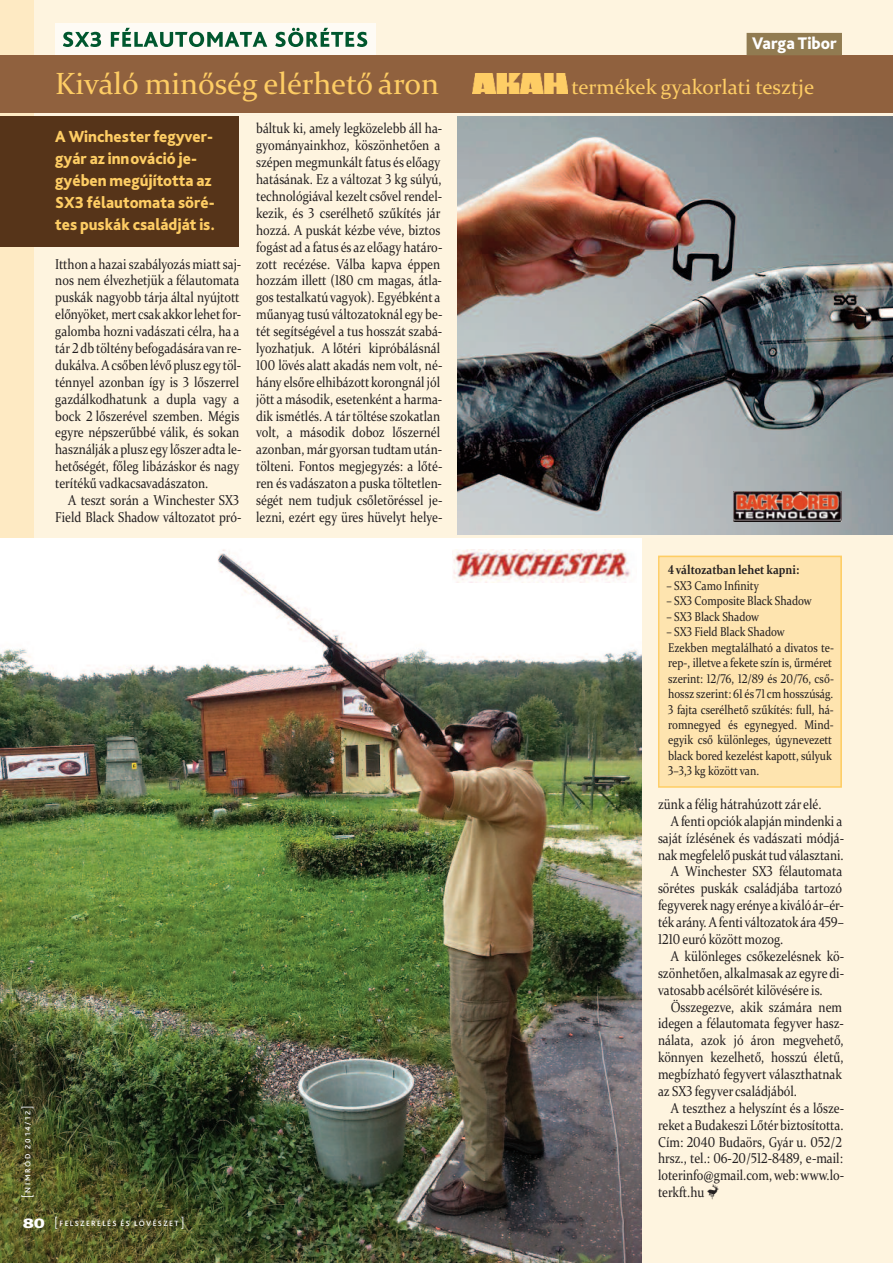
<style>
.page{position:relative;width:893px;height:1263px;background:#fef4df}
.page>*{position:absolute;margin:0;border:0;box-sizing:border-box;transform-origin:0 0}
.t1{font:30.9px "Constantia";color:#fecd64}
.t2{font:21px "Constantia";color:#fecd64}
.t3{font:800 17.55px "Bliss Pro";color:#fff;scale:.95 1}
.t4{font:800 16.8px/22px "Bliss Pro";color:#fecd64;scale:.95 1}
.t5{font:14.4px/17px "Constantia";color:#231f20;scale:.85 1}
.t6{font:12.75px/15.5px "Constantia";color:#231f20;scale:.85 1}
.t7{font:700 12.75px "Constantia";color:#231f20;scale:.85 1}
.t8{font:500 7.95px "Bliss Pro";letter-spacing:.165em;color:#fff}
.t9{font:500 7.95px "Bliss Pro";letter-spacing:.215em;color:#fff}
.s1{font-weight:300;font-size:12px}
.s2{font-weight:800;font-size:14.4px}
.s3{font-family:"Nimrod";font-size:19.2px}
</style>
<div class="page">
<div style="left:0;top:0;width:34px;height:1263px;background:#feeac3"></div>
<div style="left:0;top:55px;width:893px;height:57px;background:#90613e"></div>
<div style="left:747px;top:33px;width:95px;height:22px;background:#917b51"></div>
<img style="left:472px;top:73px;width:96px;height:21px">
<div style="left:0;top:117px;width:239px;height:130px;background:#563419"></div>
<div style="left:55px;top:23px;width:321px;height:32px;background:#fefbf5"></div>
<svg style="left:63px;top:28px;width:255px;height:19px"></svg>
<img style="left:0;top:539px;width:641px;height:724px">
<img style="left:457px;top:117px;width:436px;height:417px">
<div style="left:660px;top:557px;width:180px;height:229px;background:#fee4af"></div>
<div style="left:658px;top:556px;width:184px;height:232px;border:2px solid #fecd64"></div>
<img style="left:734px;top:491px;width:108px;height:31px">
<img style="left:452px;top:549px;width:184px;height:33px">
<p class="t3" style="left:752px;top:35px;width:91px">Varga Tibor</p>
<p class="t1" style="left:55px;top:65px;width:385px">Kiváló minőség elérhető áron</p>
<p class="t2" style="left:571px;top:74px;width:244px">termékek gyakorlati tesztje</p>
<p class="t4" style="left:55px;top:126px;width:170px">A Winchester fegyver&shy;gyár az innováció je&shy;gyében megújította az<br>SX3 félautomata söré&shy;tes puskák családját is.</p>
<p class="t5" style="left:55px;top:255px;width:220px">Itthon a hazai szabályozás miatt saj-</p>
<p class="t5" style="left:55px;top:272px;width:218px">nos nem élvezhetjük a félautomata</p>
<p class="t5" style="left:55px;top:289px;width:218px">puskák nagyobb tárja által nyújtott</p>
<p class="t5" style="left:55px;top:306px;width:220px">előnyöket, mert csak akkorlehet for-</p>
<p class="t5" style="left:55px;top:323px;width:218px">galomba hozni vadászati célra, ha a</p>
<p class="t5" style="left:55px;top:339px;width:221px">tár 2 db töltény befogadására van re-</p>
<p class="t5" style="left:55px;top:356px;width:220px">dukálva. Acsőben lévő plusz egy töl-</p>
<p class="t5" style="left:55px;top:373px;width:218px">ténnyel azonban így is 3 lőszerrel</p>
<p class="t5" style="left:55px;top:390px;width:218px">gazdálkodhatunk a dupla vagy a</p>
<p class="t5" style="left:55px;top:407px;width:218px">bock 2 lőszerével szemben. Mégis</p>
<p class="t5" style="left:55px;top:424px;width:218px">egyre népszerűbbé válik, és sokan</p>
<p class="t5" style="left:55px;top:441px;width:221px">használják a plusz egy lőszer adta le-</p>
<p class="t5" style="left:55px;top:458px;width:218px">hetőségét, főleg libázáskor és nagy</p>
<p class="t5" style="left:55px;top:475px;width:182px">terítékű vadkacsavadászaton.</p>
<p class="t5" style="left:68px;top:491px;width:203px">A teszt során a Winchester SX3</p>
<p class="t5" style="left:55px;top:508px;width:221px">Field Black Shadow változatot pró-</p>
<p class="t5" style="left:256px;top:120px;width:221px">báltuk ki, amely legközelebb áll ha&shy;gyományainkhoz, köszönhetően a szépen megmunkált fatus és előagy hatásának. Ez a változat 3 kg súlyú, technológiával kezelt csővel rendel&shy;kezik, és 3 cserélhető szűkítés jár hozzá. A puskát kézbe véve, biztos fogást ad a fatus és az előagy határo&shy;zott recézése. Válba kapva éppen hozzám illett (180 cm magas, átla&shy;gos testalkatú vagyok). Egyébként a műanyag tusú változatoknál egy be&shy;tét segítségével a tus hosszát szabá&shy;lyozhatjuk. A lőtéri kipróbálásnál 100 lövés alatt akadás nem volt, né&shy;hány elsőre elhibázott korongnál jól jött a második, esetenként a harma&shy;dik ismétlés. A tár töltése szokatlan volt, a második doboz lőszernél azonban, már gyorsan tudtam után&shy;tölteni. Fontos megjegyzés: a lőté&shy;ren és vadászaton a puska töltetlen&shy;ségét nem tudjuk csőletöréssel je&shy;lezni, ezért egy üres hüvelyt helye-</p>
<p class="t9" style="left:24px;top:1198px;width:94px;rotate:-90deg"><span class="s1">[</span>NIMRÓD 2014/12<span class="s1">]</span></p>
<p class="t8" style="left:22px;top:1219px;width:163px"><span class="s2">80</span> <span class="s1">[</span>FELSZERELÉS ÉS LÖVÉSZET <span class="s1">]</span></p>
<p class="t7" style="left:668px;top:563px;width:156px">4 változatban lehet kapni:</p>
<p class="t6" style="left:666px;top:578px;width:110px">– SX3 Camo Infinity</p>
<p class="t6" style="left:666px;top:593px;width:172px">– SX3 Composite Black Shadow</p>
<p class="t6" style="left:666px;top:609px;width:111px">– SX3 Black Shadow</p>
<p class="t6" style="left:666px;top:624px;width:198px">– SX3 Field Black Shadow<br>Ezekben megtalálható a divatos te&shy;rep-, illetve a fekete szín is, űrméret szerint: 12/76, 12/89 és 20/76, cső&shy;hossz szerint: 61 és 71 cm hosszúság.<br>3 fajta cserélhető szűkítés: full, há&shy;romnegyed és egynegyed. Mind&shy;egyik cső különleges, úgynevezett black bored kezelést kapott, súlyuk 3–3,3 kg között van.</p>
<p class="t5" style="left:658px;top:795px;width:194px">zünk a félig hátrahúzott zár elé.</p>
<p class="t5" style="left:671px;top:812px;width:203px">A fenti opciók alapján mindenki a</p>
<p class="t5" style="left:658px;top:829px;width:220px">saját ízlésének és vadászati módjá-</p>
<p class="t5" style="left:658px;top:846px;width:220px">nak megfelelőpuskáttud választani.</p>
<p class="t5" style="left:671px;top:863px;width:203px">A Winchester SX3 félautomata</p>
<p class="t5" style="left:658px;top:880px;width:218px">sörétes puskák családjába tartozó</p>
<p class="t5" style="left:658px;top:897px;width:220px">fegyverek nagy erénye a kiválóár–ér-</p>
<p class="t5" style="left:658px;top:914px;width:220px">ték arány. A fenti változatok ára 459–</p>
<p class="t5" style="left:658px;top:930px;width:149px">1210 euró között mozog.</p>
<p class="t5" style="left:671px;top:947px;width:206px">A különleges csőkezelésnek kö-</p>
<p class="t5" style="left:658px;top:964px;width:220px">szönhetően, alkalmasak az egyre di-</p>
<p class="t5" style="left:658px;top:981px;width:195px">vatosabb acélsörét kilövésére is.</p>
<p class="t5" style="left:671px;top:998px;width:203px">Összegezve, akik számára nem</p>
<p class="t5" style="left:658px;top:1015px;width:220px">idegen a félautomata fegyver hasz-</p>
<p class="t5" style="left:658px;top:1032px;width:220px">nálata, azok jó áron megvehető,</p>
<p class="t5" style="left:658px;top:1049px;width:220px">könnyen kezelhető, hosszú életű,</p>
<p class="t5" style="left:658px;top:1065px;width:218px">megbízható fegyvert választhatnak</p>
<p class="t5" style="left:658px;top:1082px;width:165px">az SX3 fegyver családjából.</p>
<p class="t5" style="left:671px;top:1099px;width:206px">A teszthez a helyszínt és a lősze-</p>
<p class="t5" style="left:658px;top:1116px;width:220px">reket a Budakeszi Lőtér biztosította.</p>
<p class="t5" style="left:658px;top:1133px;width:218px">Cím: 2040 Budaörs, Gyár u. 052/2</p>
<p class="t5" style="left:658px;top:1150px;width:219px">hrsz., tel.: 06-20/512-8489, e-mail:</p>
<p class="t5" style="left:658px;top:1167px;width:221px">loterinfo@gmail.com, web: www.lo-</p>
<p class="t5" style="left:658px;top:1184px;width:74px">terkft.hu <span class="s3">*</span></p>
</div>
